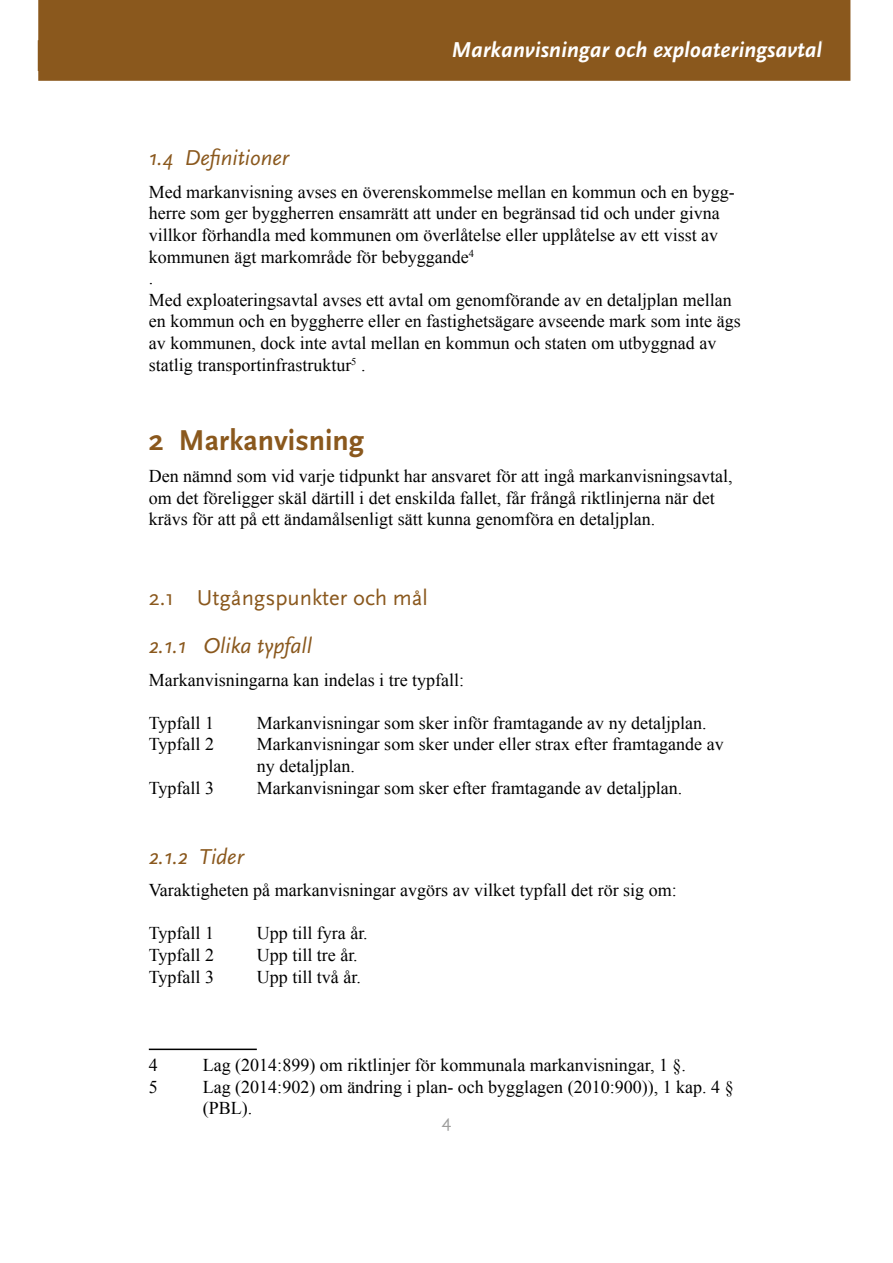
<style>
.page{position:relative;width:893px;height:1263px;background:#fff}
.page>*{position:absolute;margin:0;border:0;box-sizing:border-box;transform-origin:0 0}
.t1{font:700 30px "Scala Sans";color:#8a581d}
.t2{font:italic 22.5px "Scala Sans";color:#8a581d}
.t3{font:italic 700 22.5px "Scala Sans";color:#fff}
.t4{font:22.5px "Scala Sans";color:#8a581d}
.t5{font:18px/21.6px "Times New Roman";color:#000}
.t6{font:18px "Scala Sans";color:#9d9d9c}
</style>
<div class="page">
<hr style="left:149px;top:1048px;width:108px;height:2px;background:#000">
<div style="left:39px;top:1px;width:811px;height:79px;background:#8a581d"></div>
<div style="left:38px;top:0;width:812px;height:81px;border:2px solid #8a581d"></div>
<div style="left:38px;top:41px;width:784px;height:30px;background:#8a581d"></div>
<p class="t3" style="left:451px;top:38px;width:372px">Markanvisningar och exploateringsavtal</p>
<p class="t2" style="left:149px;top:146px;width:142px">1.4 Definitioner</p>
<p class="t5" style="left:149px;top:181px;width:593px">Med markanvisning avses en överenskommelse mellan en kommun och en bygg&shy;herre som ger byggherren ensamrätt att under en begränsad tid och under givna villkor förhandla med kommunen om överlåtelse eller upplåtelse av ett visst av kommunen ägt markområde för bebyggande<sup>4<br></sup>.<br>Med exploateringsavtal avses ett avtal om genomförande av en detaljplan mellan en kommun och en byggherre eller en fastighetsägare avseende mark som inte ägs av kommunen, dock inte avtal mellan en kommun och staten om utbyggnad av statlig transportinfrastruktur<sup>5</sup> .</p>
<h1 class="t1" style="left:149px;top:424px;width:217px">2 Markanvisning</h1>
<p class="t5" style="left:149px;top:465px;width:585px">Den nämnd som vid varje tidpunkt har ansvaret för att ingå markanvisningsavtal, om det föreligger skäl därtill i det enskilda fallet, får frångå riktlinjerna när det krävs för att på ett ändamålsenligt sätt kunna genomföra en detaljplan.</p>
<p class="t4" style="left:149px;top:585px;width:280px">2.1 Utgångspunkter och mål</p>
<p class="t2" style="left:149px;top:634px;width:165px">2.1.1 Olika typfall</p>
<p class="t5" style="left:149px;top:668px;width:317px">Markanvisningarna kan indelas i tre typfall:</p>
<p class="t5" style="left:149px;top:712px;width:67px">Typfall 1</p>
<p class="t5" style="left:257px;top:712px;width:451px">Markanvisningar som sker inför framtagande av ny detaljplan.</p>
<p class="t5" style="left:149px;top:733px;width:67px">Typfall 2</p>
<p class="t5" style="left:257px;top:733px;width:468px">Markanvisningar som sker under eller strax efter framtagande av ny detaljplan.</p>
<p class="t5" style="left:149px;top:776px;width:67px">Typfall 3</p>
<p class="t5" style="left:257px;top:776px;width:427px">Markanvisningar som sker efter framtagande av detaljplan.</p>
<p class="t2" style="left:149px;top:844px;width:97px">2.1.2 Tider</p>
<p class="t5" style="left:149px;top:879px;width:529px">Varaktigheten på markanvisningar avgörs av vilket typfall det rör sig om:</p>
<p class="t5" style="left:149px;top:922px;width:67px">Typfall 1</p>
<p class="t5" style="left:257px;top:922px;width:112px">Upp till fyra år.</p>
<p class="t5" style="left:149px;top:944px;width:67px">Typfall 2</p>
<p class="t5" style="left:257px;top:944px;width:102px">Upp till tre år.</p>
<p class="t5" style="left:149px;top:965px;width:67px">Typfall 3</p>
<p class="t5" style="left:257px;top:965px;width:105px">Upp till två år.</p>
<p class="t5" style="left:149px;top:1054px;width:10px">4</p>
<p class="t5" style="left:203px;top:1054px;width:485px">Lag (2014:899) om riktlinjer för kommunala markanvisningar, 1 §.</p>
<p class="t5" style="left:149px;top:1075px;width:10px">5</p>
<p class="t5" style="left:203px;top:1075px;width:532px">Lag (2014:902) om ändring i plan- och bygglagen (2010:900)), 1 kap. 4 § (PBL).</p>
<p class="t6" style="left:442px;top:1112px;width:11px">4</p>
</div>
